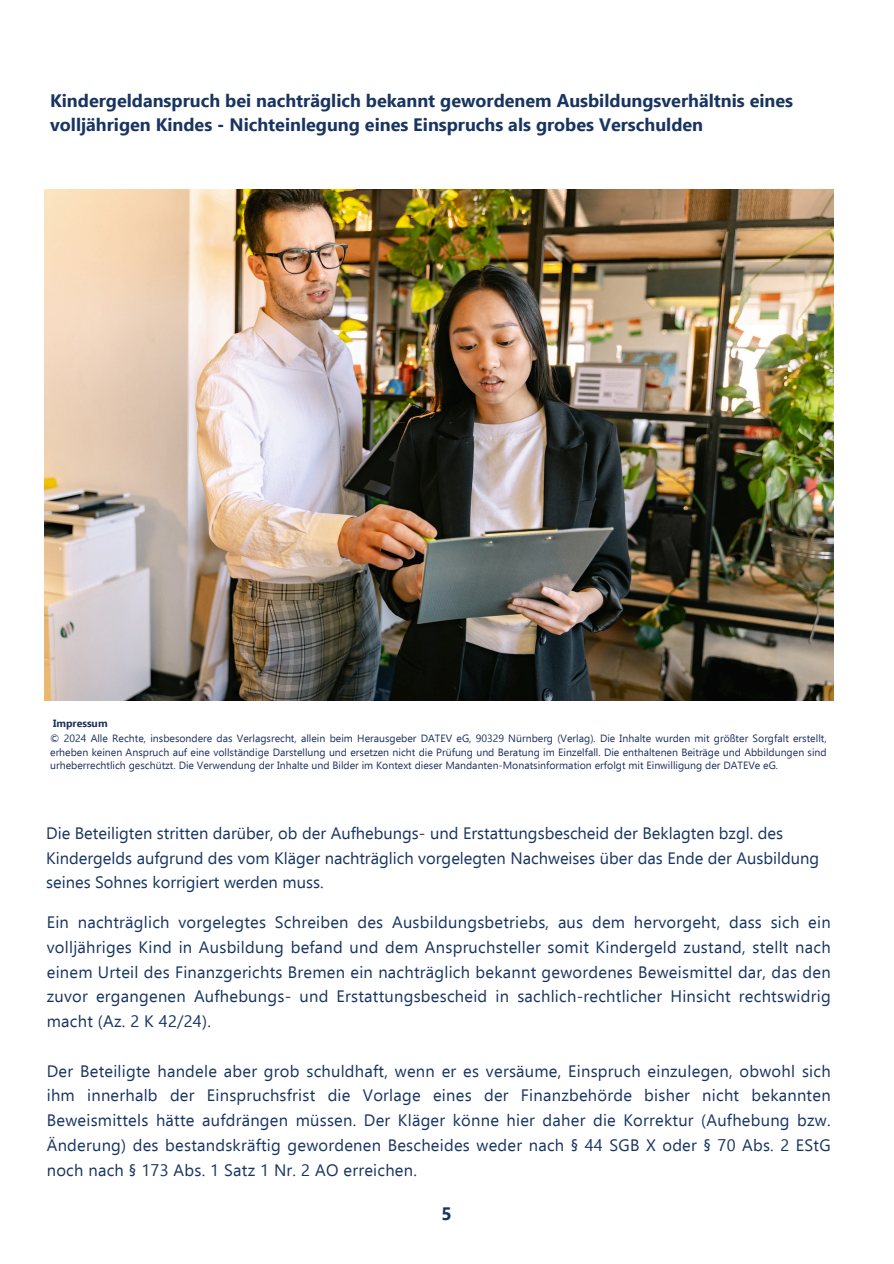
<style>
.page{position:relative;width:894px;height:1264px;background:#fff}
.page>*{position:absolute;margin:0;border:0;box-sizing:border-box;transform-origin:0 0}
.t1{font:700 18px/24.8px "Ebrima";color:#183461}
.t2{font:16.5px/24.8px "Ebrima";color:#183461;text-align:justify}
.t3{font:10.5px/13.5px "Ebrima";color:#1e315c;text-align:justify}
.t4{font:700 10.5px "Ebrima";color:#1e315c}
</style>
<div class="page">
<img style="left:45px;top:190px;width:787px;height:510px">
<p class="t1" style="left:50px;top:87px;width:744px">Kindergeldanspruch bei nachträglich bekannt gewordenem Ausbildungsverhältnis eines volljährigen Kindes - Nichteinlegung eines Einspruchs als grobes Verschulden</p>
<h2 class="t4" style="left:53px;top:717px;width:56px">Impressum</h2>
<h2 class="t3" style="left:50px;top:731px;width:777px">© 2024 Alle Rechte, insbesondere das Verlagsrecht, allein beim Herausgeber DATEV eG, 90329 Nürnberg (Verlag). Die Inhalte wurden mit größter Sorgfalt erstellt, erheben keinen Anspruch auf eine vollständige Darstellung und ersetzen nicht die Prüfung und Beratung im Einzelfall. Die enthaltenen Beiträge und Abbildungen sind urheberrechtlich geschützt. Die Verwendung der Inhalte und Bilder im Kontext dieser Mandanten-Monatsinformation erfolgt mit Einwilligung der DATEVe eG.</h2>
<p class="t2" style="left:46px;top:819px;width:774px;text-align:left">Die Beteiligten stritten darüber, ob der Aufhebungs- und Erstattungsbescheid der Beklagten bzgl. des<br>Kindergelds aufgrund des vom Kläger nachträglich vorgelegten Nachweises über das Ende der Ausbildung seines Sohnes korrigiert werden muss.</p>
<p class="t2" style="left:47px;top:908px;width:785px">Ein nachträglich vorgelegtes Schreiben des Ausbildungsbetriebs, aus dem hervorgeht, dass sich ein volljähriges Kind in Ausbildung befand und dem Anspruchsteller somit Kindergeld zustand, stellt nach einem Urteil des Finanzgerichts Bremen ein nachträglich bekannt gewordenes Beweismittel dar, das den zuvor ergangenen Aufhebungs- und Erstattungsbescheid in sachlich-rechtlicher Hinsicht rechtswidrig macht (Az. 2 K 42/24).</p>
<p class="t2" style="left:47px;top:1057px;width:785px">Der Beteiligte handele aber grob schuldhaft, wenn er es versäume, Einspruch einzulegen, obwohl sich ihm innerhalb der Einspruchsfrist die Vorlage eines der Finanzbehörde bisher nicht bekannten Beweismittels hätte aufdrängen müssen. Der Kläger könne hier daher die Korrektur (Aufhebung bzw.<br>Änderung) des bestandskräftig gewordenen Bescheides weder nach § 44 SGB X oder § 70 Abs. 2 EStG noch nach § 173 Abs. 1 Satz 1 Nr. 2 AO erreichen.</p>
<h2 class="t1" style="left:441px;top:1201px;width:12px">5</h2>
</div>
